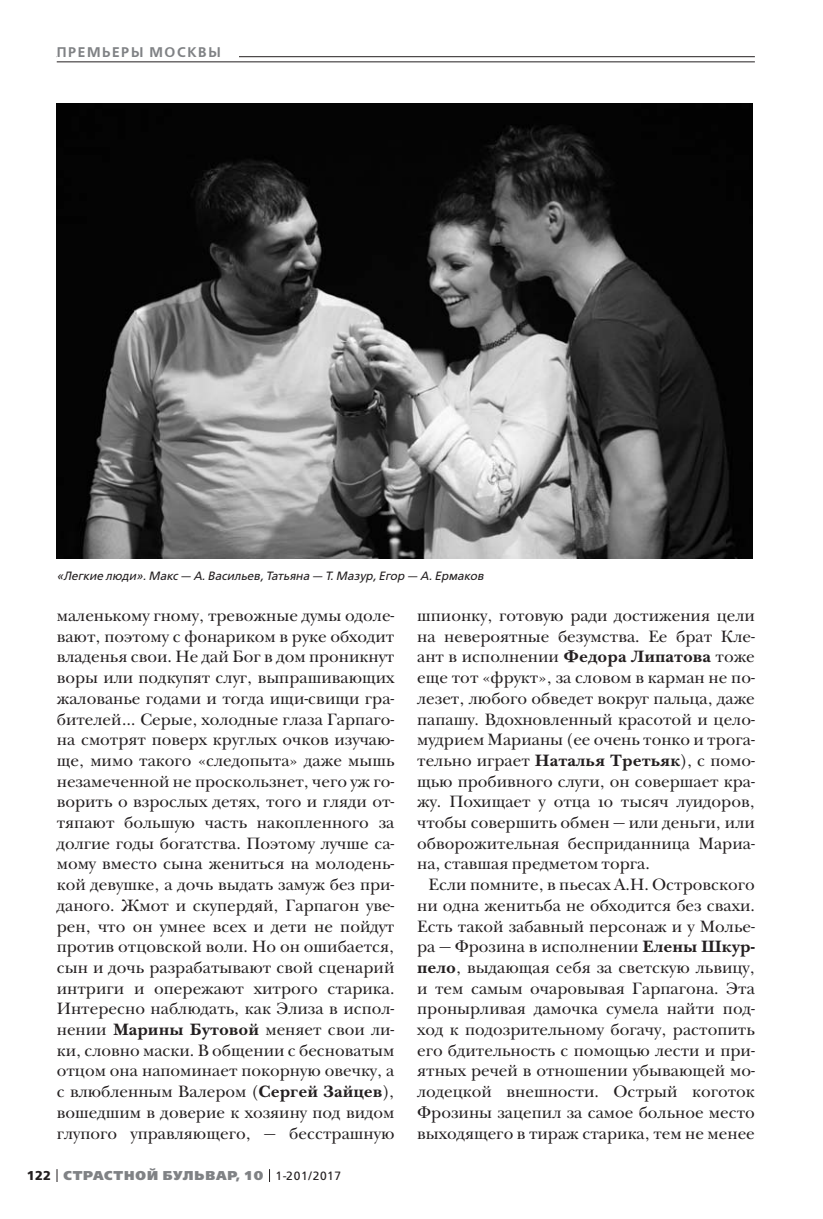
<style>
.page{position:relative;width:823px;height:1219px;background:#fff}
.page>*{position:absolute;margin:0;border:0;box-sizing:border-box;transform-origin:0 0}
.t1{font:17px/20.6px "New Baskerville ITC";color:#231f20;text-align:justify}
.t2{font:600 14px "Free Set";letter-spacing:.11em;color:#808285}
.t3{font:800 12.8px "Free Set";letter-spacing:.07em;color:#808285}
.t4{font:italic 12px "Free Set";color:#231f20}
.s1{font-weight:700}
.s2{font-weight:700;color:#231f20}
.s3{font-weight:400;font-size:12px;color:#231f20}
</style>
<div class="page">
<svg style="left:57px;top:1169px;width:1px;height:13px"></svg>
<svg style="left:269px;top:1169px;width:1px;height:13px"></svg>
<hr style="left:57px;top:56px;width:697px;height:1px;background:#231f20">
<div style="left:57px;top:41px;width:181px;height:21px;background:#fff"></div>
<hr style="left:57px;top:62px;width:697px;height:1px;background:#231f20">
<img style="left:57px;top:104px;width:694px;height:455px">
<p class="t2" style="left:57px;top:45px;width:165px">ПРЕМЬЕРЫ МОСКВЫ</p>
<p class="t4" style="left:57px;top:570px;width:428px">«Легкие люди». Макс — А. Васильев, Татьяна — Т. Мазур, Егор — А. Ермаков</p>
<p class="t1" style="left:57px;top:607px;width:339px">маленькому гному, тревожные думы одоле&shy;вают, поэтому с фонариком в руке обходит владенья свои. Не дай Бог в дом проникнут воры или подкупят слуг, выпрашивающих жалованье годами и тогда ищи-свищи гра&shy;бителей… Серые, холодные глаза Гарпаго&shy;на смотрят поверх круглых очков изучаю&shy;ще, мимо такого «следопыта» даже мышь незамеченной не проскользнет, чего уж го&shy;ворить о взрослых детях, того и гляди от&shy;тяпают большую часть накопленного за долгие годы богатства. Поэтому лучше са&shy;мому вместо сына жениться на молодень&shy;кой девушке, а дочь выдать замуж без при&shy;даного. Жмот и скупердяй, Гарпагон уве&shy;рен, что он умнее всех и дети не пойдут против отцовской воли. Но он ошибается, сын и дочь разрабатывают свой сценарий интриги и опережают хитрого старика.<br>Интересно наблюдать, как Элиза в испол&shy;нении <span class="s1">Марины Бутовой</span> меняет свои ли&shy;ки, словно маски. В общении с бесноватым отцом она напоминает покорную овечку, а с влюбленным Валером (<span class="s1">Сергей Зайцев</span>), вошедшим в доверие к хозяину под видом глупого управляющего, — бесстрашную</p>
<p class="t1" style="left:417px;top:607px;width:339px">шпионку, готовую ради достижения цели на невероятные безумства. Ее брат Кле&shy;ант в исполнении <span class="s1">Федора Липатова</span> тоже еще тот «фрукт», за словом в карман не по&shy;лезет, любого обведет вокруг пальца, даже папашу. Вдохновленный красотой и цело&shy;мудрием Марианы (ее очень тонко и трога&shy;тельно играет <span class="s1">Наталья Третьяк</span>), с помо&shy;щью пробивного слуги, он совершает кра&shy;жу. Похищает у отца 10 тысяч луидоров, чтобы совершить обмен — или деньги, или обворожительная бесприданница Мариа&shy;на, ставшая предметом торга.</p>
<p class="t1" style="left:417px;top:876px;width:339px;text-indent:11px">Если помните, в пьесах А.Н. Островского ни одна женитьба не обходится без свахи.<br>Есть такой забавный персонаж и у Молье&shy;ра — Фрозина в исполнении <span class="s1">Елены Шкур&shy;пело</span>, выдающая себя за светскую львицу, и тем самым очаровывая Гарпагона. Эта пронырливая дамочка сумела найти под&shy;ход к подозрительному богачу, растопить его бдительность с помощью лести и при&shy;ятных речей в отношении убывающей мо&shy;лодецкой внешности. Острый коготок Фрозины зацепил за самое больное место выходящего в тираж старика, тем не менее</p>
<p class="t3" style="left:27px;top:1169px;width:315px"><span class="s2">122</span> СТРАСТНОЙ БУЛЬВАР, 10 <span class="s3">1-201/2017</span></p>
</div>
